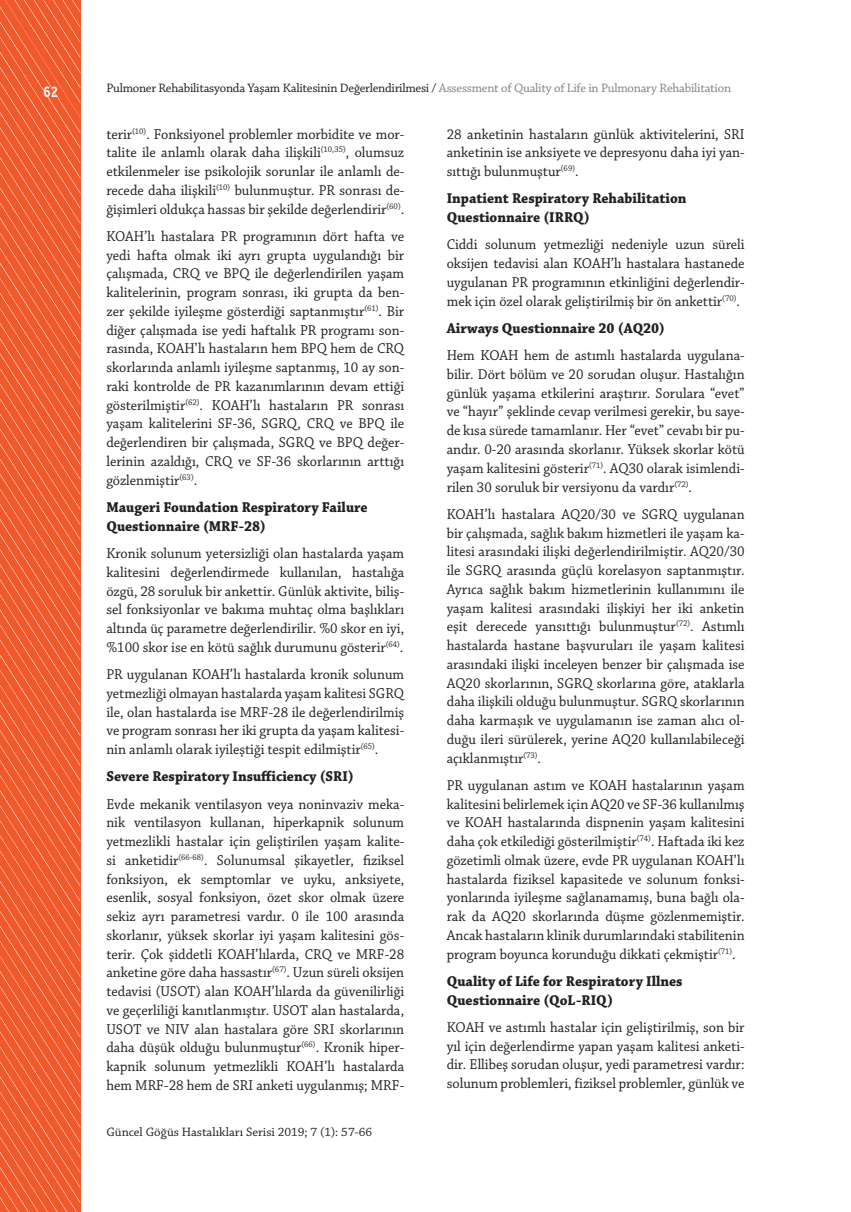
<style>
.page{position:relative;width:851px;height:1212px;background:#fff}
.page>*{position:absolute;margin:0;border:0;box-sizing:border-box;transform-origin:0 0}
.t1{font:15px/18.8px "Chaparral Pro";color:#231f20;text-align:justify;scale:.95 1}
.t2{font:700 15px/18.8px "Chaparral Pro";color:#231f20;scale:.95 1}
.t3{font:700 15px "Alwyn OT";color:#fff;scale:.85 1}
.t4{font:12.9px "Chaparral Pro";letter-spacing:-.02em;color:#231f20}
.t5{font:12.9px "Chaparral Pro";color:#231f20}
.s1{color:#808285}
</style>
<div class="page">
<svg style="left:0;top:0;width:80px;height:1212px;background:#f16136"></svg>
<p class="t3" style="left:43px;top:82px;width:19px">62</p>
<p class="t4" style="left:106px;top:81px;width:626px">Pulmoner Rehabilitasyonda Yaşam Kalitesinin Değerlendirilmesi / <span class="s1">Assessment of Quality of Life in Pulmonary Rehabilitation</span></p>
<p class="t1" style="left:106px;top:125px;width:315px">terir<sup>(10)</sup>. Fonksiyonel problemler morbidite ve mor&shy;talite ile anlamlı olarak daha ilişkili<sup>(10,35)</sup>, olumsuz etkilenmeler ise psikolojik sorunlar ile anlamlı de&shy;recede daha ilişkili<sup>(10)</sup> bulunmuştur. PR sonrası de&shy;ğişimleri oldukça hassas bir şekilde değerlendirir<sup>(60)</sup>.</p>
<p class="t1" style="left:106px;top:227px;width:315px">KOAH’lı hastalara PR programının dört hafta ve yedi hafta olmak iki ayrı grupta uygulandığı bir çalışmada, CRQ ve BPQ ile değerlendirilen yaşam kalitelerinin, program sonrası, iki grupta da ben&shy;zer şekilde iyileşme gösterdiği saptanmıştır<sup>(61)</sup>. Bir diğer çalışmada ise yedi haftalık PR programı son&shy;rasında, KOAH’lı hastaların hem BPQ hem de CRQ skorlarında anlamlı iyileşme saptanmış, 10 ay son&shy;raki kontrolde de PR kazanımlarının devam ettiği gösterilmiştir<sup>(62)</sup>. KOAH’lı hastaların PR sonrası yaşam kalitelerini SF-36, SGRQ, CRQ ve BPQ ile değerlendiren bir çalışmada, SGRQ ve BPQ değer&shy;lerinin azaldığı, CRQ ve SF-36 skorlarının arttığı gözlenmiştir<sup>(63)</sup>.</p>
<p class="t2" style="left:106px;top:498px;width:276px">Maugeri Foundation Respiratory Failure<br>Questionnaire (MRF-28)</p>
<p class="t1" style="left:106px;top:544px;width:315px">Kronik solunum yetersizliği olan hastalarda yaşam kalitesini değerlendirmede kullanılan, hastalığa özgü, 28 soruluk bir ankettir. Günlük aktivite, biliş&shy;sel fonksiyonlar ve bakıma muhtaç olma başlıkları altında üç parametre değerlendirilir. %0 skor en iyi, %100 skor ise en kötü sağlık durumunu gösterir<sup>(64)</sup>.</p>
<p class="t1" style="left:106px;top:665px;width:315px">PR uygulanan KOAH’lı hastalarda kronik solunum yetmezliği olmayan hastalarda yaşam kalitesi SGRQ ile, olan hastalarda ise MRF-28 ile değerlendirilmiş ve program sonrası her iki grupta da yaşam kalitesi&shy;nin anlamlı olarak iyileştiği tespit edilmiştir<sup>(65)</sup>.</p>
<p class="t2" style="left:106px;top:768px;width:262px">Severe Respiratory Insufficiency (SRI)</p>
<p class="t1" style="left:106px;top:795px;width:315px">Evde mekanik ventilasyon veya noninvaziv meka&shy;nik ventilasyon kullanan, hiperkapnik solunum yetmezlikli hastalar için geliştirilen yaşam kalite&shy;si anketidir<sup>(66-68)</sup>. Solunumsal şikayetler, fiziksel fonksiyon, ek semptomlar ve uyku, anksiyete, esenlik, sosyal fonksiyon, özet skor olmak üzere sekiz ayrı parametresi vardır. 0 ile 100 arasında skorlanır, yüksek skorlar iyi yaşam kalitesini gös&shy;terir. Çok şiddetli KOAH’lılarda, CRQ ve MRF-28 anketine göre daha hassastır<sup>(67)</sup>. Uzun süreli oksijen tedavisi (USOT) alan KOAH’lılarda da güvenilirliği ve geçerliliği kanıtlanmıştır. USOT alan hastalarda, USOT ve NIV alan hastalara göre SRI skorlarının daha düşük olduğu bulunmuştur<sup>(66)</sup>. Kronik hiper&shy;kapnik solunum yetmezlikli KOAH’lı hastalarda hem MRF-28 hem de SRI anketi uygulanmış; MRF-</p>
<p class="t1" style="left:446px;top:125px;width:315px">28 anketinin hastaların günlük aktivitelerini, SRI anketinin ise anksiyete ve depresyonu daha iyi yan&shy;sıttığı bulunmuştur<sup>(69)</sup>.</p>
<p class="t2" style="left:446px;top:190px;width:254px">Inpatient Respiratory Rehabilitation<br>Questionnaire (IRRQ)</p>
<p class="t1" style="left:446px;top:236px;width:315px">Ciddi solunum yetmezliği nedeniyle uzun süreli oksijen tedavisi alan KOAH’lı hastalara hastanede uygulanan PR programının etkinliğini değerlendir&shy;mek için özel olarak geliştirilmiş bir ön ankettir<sup>(70)</sup>.</p>
<p class="t2" style="left:446px;top:319px;width:231px">Airways Questionnaire 20 (AQ20)</p>
<p class="t1" style="left:446px;top:347px;width:315px">Hem KOAH hem de astımlı hastalarda uygulana&shy;bilir. Dört bölüm ve 20 sorudan oluşur. Hastalığın günlük yaşama etkilerini araştırır. Sorulara “evet” ve “hayır” şeklinde cevap verilmesi gerekir, bu saye&shy;de kısa sürede tamamlanır. Her “evet” cevabı bir pu&shy;andır. 0-20 arasında skorlanır. Yüksek skorlar kötü yaşam kalitesini gösterir<sup>(71)</sup>. AQ30 olarak isimlendi&shy;rilen 30 soruluk bir versiyonu da vardır<sup>(72)</sup>.</p>
<p class="t1" style="left:446px;top:505px;width:315px">KOAH’lı hastalara AQ20/30 ve SGRQ uygulanan bir çalışmada, sağlık bakım hizmetleri ile yaşam ka&shy;litesi arasındaki ilişki değerlendirilmiştir. AQ20/30 ile SGRQ arasında güçlü korelasyon saptanmıştır.<br>Ayrıca sağlık bakım hizmetlerinin kullanımını ile yaşam kalitesi arasındaki ilişkiyi her iki anketin eşit derecede yansıttığı bulunmuştur<sup>(72)</sup>. Astımlı hastalarda hastane başvuruları ile yaşam kalitesi arasındaki ilişki inceleyen benzer bir çalışmada ise AQ20 skorlarının, SGRQ skorlarına göre, ataklarla daha ilişkili olduğu bulunmuştur. SGRQ skorlarının daha karmaşık ve uygulamanın ise zaman alıcı ol&shy;duğu ileri sürülerek, yerine AQ20 kullanılabileceği açıklanmıştır<sup>(73)</sup>.</p>
<p class="t1" style="left:446px;top:776px;width:315px">PR uygulanan astım ve KOAH hastalarının yaşam kalitesini belirlemek için AQ20 ve SF-36 kullanılmış ve KOAH hastalarında dispnenin yaşam kalitesini daha çok etkilediği gösterilmiştir<sup>(74)</sup>. Haftada iki kez gözetimli olmak üzere, evde PR uygulanan KOAH’lı hastalarda fiziksel kapasitede ve solunum fonksi&shy;yonlarında iyileşme sağlanamamış, buna bağlı ola&shy;rak da AQ20 skorlarında düşme gözlenmemiştir.<br>Ancak hastaların klinik durumlarındaki stabilitenin program boyunca korunduğu dikkati çekmiştir<sup>(71)</sup>.</p>
<p class="t2" style="left:446px;top:972px;width:250px">Quality of Life for Respiratory Illnes<br>Questionnaire (QoL-RIQ)</p>
<p class="t1" style="left:446px;top:1018px;width:315px">KOAH ve astımlı hastalar için geliştirilmiş, son bir yıl için değerlendirme yapan yaşam kalitesi anketi&shy;dir. Ellibeş sorudan oluşur, yedi parametresi vardır: solunum problemleri, fiziksel problemler, günlük ve</p>
<p class="t5" style="left:106px;top:1125px;width:267px">Güncel Göğüs Hastalıkları Serisi 2019; 7 (1): 57-66</p>
</div>
